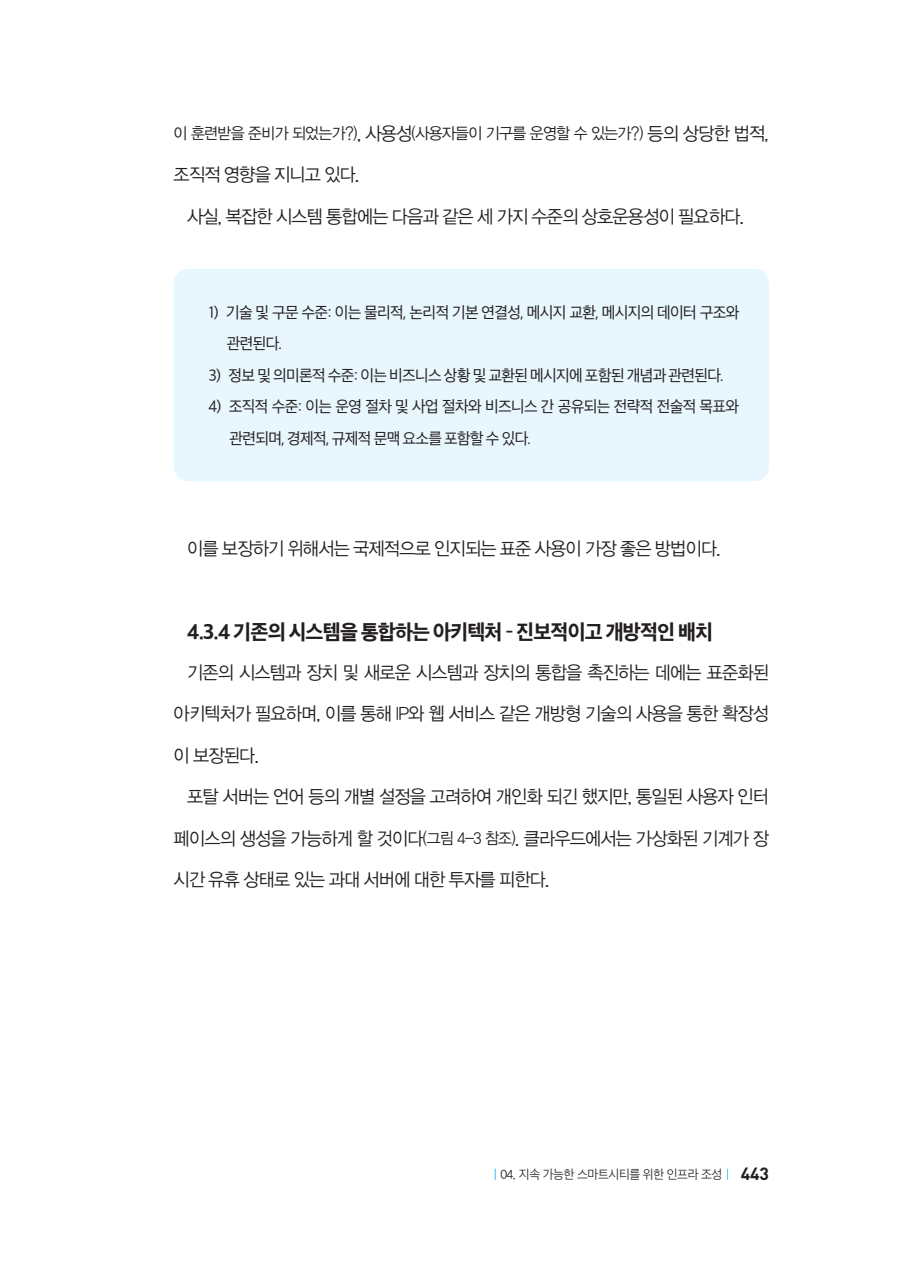
<style>
.page{position:relative;width:903px;height:1275px;background:#fff}
.page>*{position:absolute;margin:0;border:0;box-sizing:border-box;transform-origin:0 0}
.소소제{font:20.12px "SD Gothic Neo 1 OTFEB";letter-spacing:-.04em;color:#231f20}
.본문-윤고딕{font:18.38px "YDVYGO12";letter-spacing:-.04em;color:#231f20;scale:.95 1}
.본문-윤고딕-2{font:15.92px "YDVYGO12";letter-spacing:-.04em;color:#231f20;scale:.94 1}
.박스내용{font:15.4px/31.5px "SD Gothic Neo 1 OTFR";letter-spacing:-.04em;color:#231f20;scale:.96 1}
.t1{font:12.25px "SD Gothic Neo 1 OTFL";letter-spacing:-.03em;color:#231f20;scale:.96 1}
.s1{font-size:18.38px}
.s2{font-size:15.92px}
.s3{font-family:"YDVYGO12";color:#00aeef}
.s4{font-family:"YDVYGO12"}
.s5{font-family:"DIN";font-weight:700;font-size:17.5px}
</style>
<div class="page">
<div style="left:174px;top:269px;width:595px;height:212px;background:#e8f6fd;border-radius:15px"></div>
<p class="본문-윤고딕-2" style="left:174px;top:124px;width:635px">이 훈련받을 준비가 되었는가?)<span class="s1">, 사용성</span>(사용자들이 기구를 운영할 수 있는가?) <span class="s1">등의 상당한 법적,</span></p>
<p class="본문-윤고딕" style="left:174px;top:164px;width:197px">조직적 영향을 지니고 있다.</p>
<p class="본문-윤고딕" style="left:187px;top:206px;width:588px">사실, 복잡한 시스템 통합에는 다음과 같은 세 가지 수준의 상호운용성이 필요하다.</p>
<p class="박스내용" style="left:227px;top:296px;width:535px;text-indent:-18px">1) 기술 및 구문 수준: 이는 물리적, 논리적 기본 연결성, 메시지 교환, 메시지의 데이터 구조와 관련된다.</p>
<p class="박스내용" style="left:208px;top:359px;width:539px">3) 정보 및 의미론적 수준: 이는 비즈니스 상황 및 교환된 메시지에 포함된 개념과 관련된다.</p>
<p class="박스내용" style="left:229px;top:391px;width:532px;text-indent:-21px">4) 조직적 수준: 이는 운영 절차 및 사업 절차와 비즈니스 간 공유되는 전략적 전술적 목표와 관련되며, 경제적, 규제적 문맥 요소를 포함할 수 있다.</p>
<p class="본문-윤고딕" style="left:187px;top:537px;width:563px">이를 보장하기 위해서는 국제적으로 인지되는 표준 사용이 가장 좋은 방법이다.</p>
<p class="소소제" style="left:187px;top:622px;width:528px">4.3.4 기존의 시스템을 통합하는 아키텍처 – 진보적이고 개방적인 배치</p>
<p class="본문-윤고딕" style="left:187px;top:662px;width:614px">기존의 시스템과 장치 및 새로운 시스템과 장치의 통합을 촉진하는 데에는 표준화된</p>
<p class="본문-윤고딕" style="left:174px;top:703px;width:628px">아키텍처가 필요하며, 이를 통해 IP와 웹 서비스 같은 개방형 기술의 사용을 통한 확장성</p>
<p class="본문-윤고딕" style="left:174px;top:745px;width:91px">이 보장된다.</p>
<p class="본문-윤고딕" style="left:187px;top:786px;width:614px">포탈 서버는 언어 등의 개별 설정을 고려하여 개인화 되긴 했지만, 통일된 사용자 인터</p>
<p class="본문-윤고딕" style="left:174px;top:828px;width:628px">페이스의 생성을 가능하게 할 것이다<span class="s2">(그림 4-3 참조)</span>. 클라우드에서는 가상화된 기계가 장</p>
<p class="본문-윤고딕" style="left:174px;top:869px;width:397px">시간 유휴 상태로 있는 과대 서버에 대한 투자를 피한다.</p>
<p class="t1" style="left:493px;top:1168px;width:289px"><span class="s3">|</span> <span class="s4">04.</span> 지속 가능한 스마트시티를 위한 인프라 조성 <span class="s3">|</span> <span class="s5">443</span></p>
</div>
